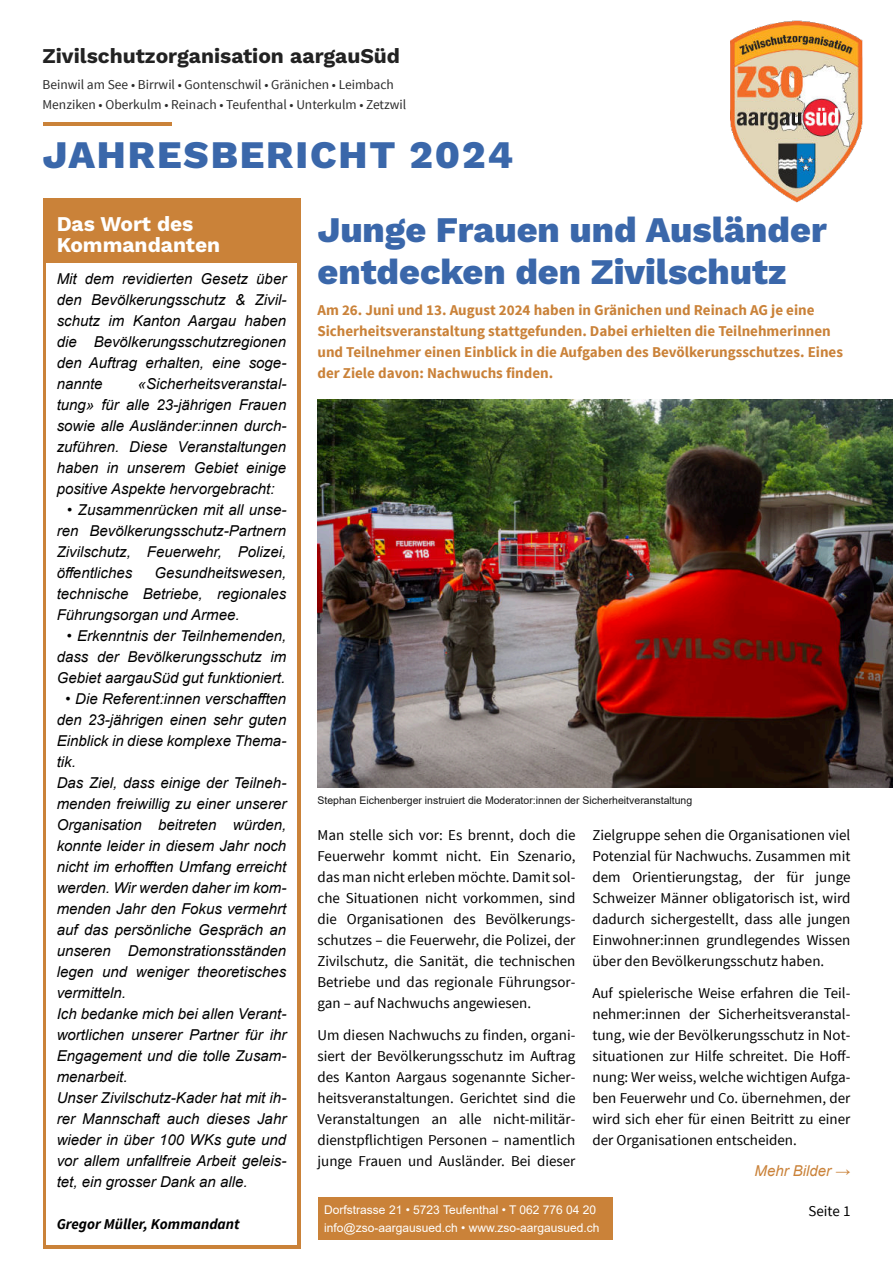
<style>
.page{position:relative;width:893px;height:1263px;background:#fff}
.page>*{position:absolute;margin:0;border:0;box-sizing:border-box;transform-origin:0 0}
.t1{font:800 39px "Work Sans";letter-spacing:.05em;color:#3a67aa}
.t2{font:800 36px "Work Sans";color:#3a67aa}
.t3{font:700 21px "Work Sans";color:#222}
.t4{font:700 21px "Work Sans";color:#fff}
.t5{font:italic 15px "Arial";color:#000}
.t6{font:15px "Source Sans Pro";color:#000}
.t7{font:700 15px "Source Sans Pro";color:#ca8239}
.t8{font:italic 700 15px "Source Sans Pro";color:#000}
.t9{font:italic 15px "Arial";color:#ca8239}
.t10{font:13.5px "Source Sans Pro";color:#2b2b2b}
.t11{font:12px "Arial";color:#fff}
.t12{font:10.5px "Arial";color:#141414}
.s1{font-style:normal}
</style>
<div class="page">
<div style="left:317px;top:1197px;width:295px;height:23px;background:#ca8239"></div>
<div style="left:317px;top:1217px;width:295px;height:23px;background:#ca8239"></div>
<div style="left:43px;top:198px;width:257px;height:1051px;background:#ca8239"></div>
<div style="left:46px;top:263px;width:251px;height:981px;background:#fff"></div>
<img style="left:730px;top:20px;width:133px;height:183px">
<hr style="left:43px;top:122px;width:128px;height:4px;background:#ca8239">
<img style="left:317px;top:399px;width:576px;height:388px">
<p class="t3" style="left:43px;top:43px;width:359px">Zivilschutzorganisation aargauSüd</p>
<p class="t10" style="left:43px;top:78px;width:353px">Beinwil am See • Birrwil • Gontenschwil • Gränichen • Leimbach</p>
<p class="t10" style="left:43px;top:99px;width:365px">Menziken • Oberkulm • Reinach • Teufenthal • Unterkulm • Zetzwil</p>
<p class="t1" style="left:43px;top:132px;width:472px">JAHRESBERICHT 2024</p>
<p class="t4" style="left:57px;top:211px;width:138px">Das Wort des</p>
<p class="t4" style="left:57px;top:232px;width:165px">Kommandanten</p>
<p class="t5" style="left:57px;top:273px;width:231px">Mit dem revidierten Gesetz über</p>
<p class="t5" style="left:57px;top:294px;width:231px">den Bevölkerungsschutz &amp; Zivil-</p>
<p class="t5" style="left:57px;top:315px;width:231px">schutz im Kanton Aargau haben</p>
<p class="t5" style="left:57px;top:336px;width:231px">die Bevölkerungsschutzregionen</p>
<p class="t5" style="left:57px;top:357px;width:231px">den Auftrag erhalten, eine soge-</p>
<p class="t5" style="left:57px;top:378px;width:47px">nannte</p>
<p class="t5" style="left:138px;top:378px;width:150px">«Sicherheitsveranstal-</p>
<p class="t5" style="left:57px;top:399px;width:231px">tung» für alle 23-jährigen Frauen</p>
<p class="t5" style="left:57px;top:420px;width:231px">sowie alle Ausländer:innen durch-</p>
<p class="t5" style="left:57px;top:441px;width:231px">zuführen. Diese Veranstaltungen</p>
<p class="t5" style="left:57px;top:462px;width:231px">haben in unserem Gebiet einige</p>
<p class="t5" style="left:57px;top:483px;width:219px">positive Aspekte hervorgebracht:</p>
<p class="t5" style="left:67px;top:504px;width:221px">• Zusammenrücken mit all unse-</p>
<p class="t5" style="left:57px;top:525px;width:231px">ren Bevölkerungsschutz-Partnern</p>
<p class="t5" style="left:57px;top:546px;width:231px">Zivilschutz, Feuerwehr, Polizei,</p>
<p class="t5" style="left:57px;top:567px;width:77px">öffentliches</p>
<p class="t5" style="left:155px;top:567px;width:133px">Gesundheitswesen,</p>
<p class="t5" style="left:57px;top:588px;width:231px">technische Betriebe, regionales</p>
<p class="t5" style="left:57px;top:609px;width:184px">Führungsorgan und Armee.</p>
<p class="t5" style="left:67px;top:630px;width:221px">• Erkenntnis der Teilnhemenden,</p>
<p class="t5" style="left:57px;top:651px;width:231px">dass der Bevölkerungsschutz im</p>
<p class="t5" style="left:57px;top:672px;width:230px">Gebiet aargauSüd gut funktioniert.</p>
<p class="t5" style="left:66px;top:693px;width:222px">• Die Referent:innen verschafften</p>
<p class="t5" style="left:57px;top:714px;width:231px">den 23-jährigen einen sehr guten</p>
<p class="t5" style="left:57px;top:735px;width:231px">Einblick in diese komplexe Thema-</p>
<p class="t5" style="left:57px;top:756px;width:21px">tik.</p>
<p class="t5" style="left:57px;top:777px;width:231px">Das Ziel, dass einige der Teilneh-</p>
<p class="t5" style="left:57px;top:798px;width:231px">menden freiwillig zu einer unserer</p>
<p class="t5" style="left:57px;top:819px;width:231px">Organisation beitreten würden,</p>
<p class="t5" style="left:57px;top:840px;width:231px">konnte leider in diesem Jahr noch</p>
<p class="t5" style="left:57px;top:861px;width:231px">nicht im erhofften Umfang erreicht</p>
<p class="t5" style="left:57px;top:882px;width:231px">werden. Wir werden daher im kom-</p>
<p class="t5" style="left:57px;top:903px;width:231px">menden Jahr den Fokus vermehrt</p>
<p class="t5" style="left:57px;top:924px;width:231px">auf das persönliche Gespräch an</p>
<p class="t5" style="left:57px;top:945px;width:231px">unseren Demonstrationsständen</p>
<p class="t5" style="left:57px;top:966px;width:231px">legen und weniger theoretisches</p>
<p class="t5" style="left:57px;top:987px;width:71px">vermitteln.</p>
<p class="t5" style="left:57px;top:1008px;width:231px">Ich bedanke mich bei allen Verant-</p>
<p class="t5" style="left:57px;top:1029px;width:231px">wortlichen unserer Partner für ihr</p>
<p class="t5" style="left:57px;top:1050px;width:231px">Engagement und die tolle Zusam-</p>
<p class="t5" style="left:57px;top:1071px;width:72px">menarbeit.</p>
<p class="t5" style="left:57px;top:1092px;width:231px">Unser Zivilschutz-Kader hat mit ih-</p>
<p class="t5" style="left:57px;top:1113px;width:231px">rer Mannschaft auch dieses Jahr</p>
<p class="t5" style="left:57px;top:1134px;width:231px">wieder in über 100 WKs gute und</p>
<p class="t5" style="left:57px;top:1155px;width:231px">vor allem unfallfreie Arbeit geleis-</p>
<p class="t5" style="left:57px;top:1176px;width:192px">tet, ein grosser Dank an alle.</p>
<p class="t8" style="left:57px;top:1217px;width:184px">Gregor Müller, Kommandant</p>
<p class="t2" style="left:317px;top:208px;width:511px">Junge Frauen und Ausländer</p>
<p class="t2" style="left:317px;top:250px;width:471px">entdecken den Zivilschutz</p>
<p class="t7" style="left:317px;top:304px;width:498px">Am 26. Juni und 13. August 2024 haben in Gränichen und Reinach AG je eine</p>
<p class="t7" style="left:317px;top:325px;width:515px">Sicherheitsveranstaltung stattgefunden. Dabei erhielten die Teilnehmerinnen</p>
<p class="t7" style="left:317px;top:346px;width:527px">und Teilnehmer einen Einblick in die Aufgaben des Bevölkerungsschutzes. Eines</p>
<p class="t7" style="left:317px;top:367px;width:237px">der Ziele davon: Nachwuchs finden.</p>
<p class="t12" style="left:317px;top:796px;width:376px">Stephan Eichenberger instruiert die Moderator:innen der Sicherheitveranstaltung</p>
<p class="t6" style="left:317px;top:829px;width:259px">Man stelle sich vor: Es brennt, doch die</p>
<p class="t6" style="left:317px;top:850px;width:259px">Feuerwehr kommt nicht. Ein Szenario,</p>
<p class="t6" style="left:317px;top:871px;width:259px">das man nicht erleben möchte. Damit sol-</p>
<p class="t6" style="left:317px;top:892px;width:259px">che Situationen nicht vorkommen, sind</p>
<p class="t6" style="left:317px;top:913px;width:259px">die Organisationen des Bevölkerungs-</p>
<p class="t6" style="left:317px;top:934px;width:259px">schutzes – die Feuerwehr, die Polizei, der</p>
<p class="t6" style="left:317px;top:955px;width:259px">Zivilschutz, die Sanität, die technischen</p>
<p class="t6" style="left:317px;top:976px;width:259px">Betriebe und das regionale Führungsor-</p>
<p class="t6" style="left:317px;top:997px;width:215px">gan – auf Nachwuchs angewiesen.</p>
<p class="t6" style="left:317px;top:1028px;width:259px">Um diesen Nachwuchs zu finden, organi-</p>
<p class="t6" style="left:317px;top:1049px;width:259px">siert der Bevölkerungsschutz im Auftrag</p>
<p class="t6" style="left:317px;top:1070px;width:259px">des Kanton Aargaus sogenannte Sicher-</p>
<p class="t6" style="left:317px;top:1091px;width:259px">heitsveranstaltungen. Gerichtet sind die</p>
<p class="t6" style="left:317px;top:1112px;width:259px">Veranstaltungen an alle nicht-militär-</p>
<p class="t6" style="left:317px;top:1133px;width:259px">dienstpflichtigen Personen – namentlich</p>
<p class="t6" style="left:317px;top:1154px;width:259px">junge Frauen und Ausländer. Bei dieser</p>
<p class="t6" style="left:592px;top:829px;width:259px">Zielgruppe sehen die Organisationen viel</p>
<p class="t6" style="left:592px;top:850px;width:259px">Potenzial für Nachwuchs. Zusammen mit</p>
<p class="t6" style="left:592px;top:871px;width:259px">dem Orientierungstag, der für junge</p>
<p class="t6" style="left:592px;top:892px;width:259px">Schweizer Männer obligatorisch ist, wird</p>
<p class="t6" style="left:592px;top:913px;width:259px">dadurch sichergestellt, dass alle jungen</p>
<p class="t6" style="left:592px;top:934px;width:259px">Einwohner:innen grundlegendes Wissen</p>
<p class="t6" style="left:592px;top:955px;width:233px">über den Bevölkerungsschutz haben.</p>
<p class="t6" style="left:592px;top:986px;width:259px">Auf spielerische Weise erfahren die Teil-</p>
<p class="t6" style="left:592px;top:1007px;width:259px">nehmer:innen der Sicherheitsveranstal-</p>
<p class="t6" style="left:592px;top:1028px;width:259px">tung, wie der Bevölkerungsschutz in Not-</p>
<p class="t6" style="left:592px;top:1049px;width:259px">situationen zur Hilfe schreitet. Die Hoff-</p>
<p class="t6" style="left:592px;top:1070px;width:259px">nung: Wer weiss, welche wichtigen Aufga-</p>
<p class="t6" style="left:592px;top:1091px;width:259px">ben Feuerwehr und Co. übernehmen, der</p>
<p class="t6" style="left:592px;top:1112px;width:259px">wird sich eher für einen Beitritt zu einer</p>
<p class="t6" style="left:592px;top:1133px;width:206px">der Organisationen entscheiden.</p>
<p class="t9" style="left:755px;top:1165px;width:97px">Mehr Bilder <span class="s1">→</span></p>
<p class="t11" style="left:324px;top:1205px;width:273px">Dorfstrasse 21 • 5723 Teufenthal • T 062 776 04 20</p>
<p class="t6" style="left:808px;top:1205px;width:43px">Seite 1</p>
<p class="t11" style="left:324px;top:1223px;width:277px">info@zso-aargausued.ch • www.zso-aargausued.ch</p>
</div>
